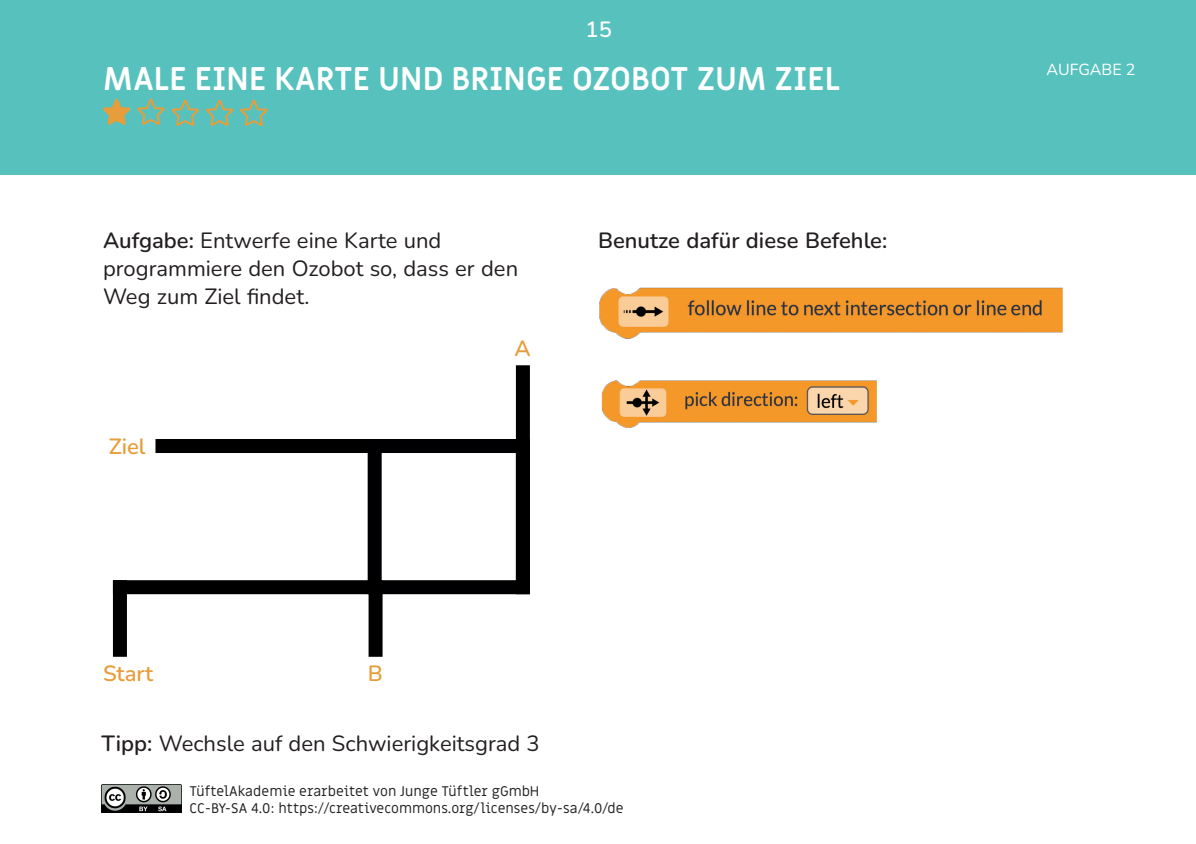
<style>
.page{position:relative;width:1196px;height:844px;background:#fff}
.page>*{position:absolute;margin:0;border:0;box-sizing:border-box;transform-origin:0 0}
.H2_Überschrift2_weiß{font:700 32px "Miriam Libre";color:#fff}
.LESETEXT{font:200 22px/28px "Nunito";color:#231f20}
.LESETEXT-2{font:200 22px "Nunito";color:#e79d39}
.LESETEXT-3{font:200 22px "Nunito";color:#fff}
.Seiteninfo_oben_rech{font:200 16px "Nunito";color:#fff}
.CCBYSA{font:14px "Miriam Libre";color:#231f20}
</style>
<div class="page">
<div style="left:0;top:0;width:1195px;height:175px;background:#57c1be"></div>
<svg style="left:103px;top:98px;width:26px;height:27px"></svg>
<svg style="left:137px;top:98px;width:27px;height:27px"></svg>
<svg style="left:171px;top:99px;width:27px;height:27px"></svg>
<svg style="left:206px;top:99px;width:26px;height:27px"></svg>
<svg style="left:240px;top:99px;width:27px;height:27px"></svg>
<img style="left:599px;top:287px;width:462px;height:51px">
<img style="left:601px;top:380px;width:276px;height:48px">
<div style="left:367px;top:439px;width:163px;height:155px;border:14px solid #000002"></div>
<div style="left:155px;top:439px;width:220px;height:14px;background:#000"></div>
<div style="left:113px;top:580px;width:257px;height:14px;background:#000"></div>
<div style="left:516px;top:365px;width:14px;height:229px;background:#000"></div>
<div style="left:113px;top:580px;width:14px;height:77px;background:#000"></div>
<div style="left:368px;top:580px;width:14px;height:77px;background:#000"></div>
<img style="left:102px;top:785px;width:79px;height:27px">
<p class="LESETEXT-3" style="left:585px;top:14px;width:28px">15</p>
<h2 class="H2_Überschrift2_weiß" style="left:103px;top:59px;width:738px">MALE EINE KARTE UND BRINGE OZOBOT ZUM ZIEL</h2>
<p class="LESETEXT" style="left:103px;top:225px;width:416px">Aufgabe: Entwerfe eine Karte und programmiere den Ozobot so, dass er den<br>Weg zum Ziel findet.</p>
<p class="LESETEXT" style="left:598px;top:225px;width:291px">Benutze dafür diese Befehle:</p>
<p class="LESETEXT-2" style="left:109px;top:431px;width:39px">Ziel</p>
<p class="LESETEXT-2" style="left:103px;top:658px;width:52px">Start</p>
<p class="LESETEXT-2" style="left:368px;top:658px;width:17px">B</p>
<p class="LESETEXT-2" style="left:514px;top:333px;width:18px">A</p>
<p class="LESETEXT" style="left:102px;top:728px;width:439px">Tipp: Wechsle auf den Schwierigkeitsgrad 3</p>
<p class="CCBYSA" style="left:189px;top:782px;width:351px">TüftelAkademie erarbeitet von Junge Tüftler gGmbH</p>
<p class="CCBYSA" style="left:189px;top:799px;width:435px">CC-BY-SA 4.0: https://creativecommons.org/licenses/by-sa/4.0/de</p>
<p class="Seiteninfo_oben_rech" style="left:1046px;top:59px;width:90px">AUFGABE 2</p>
</div>
